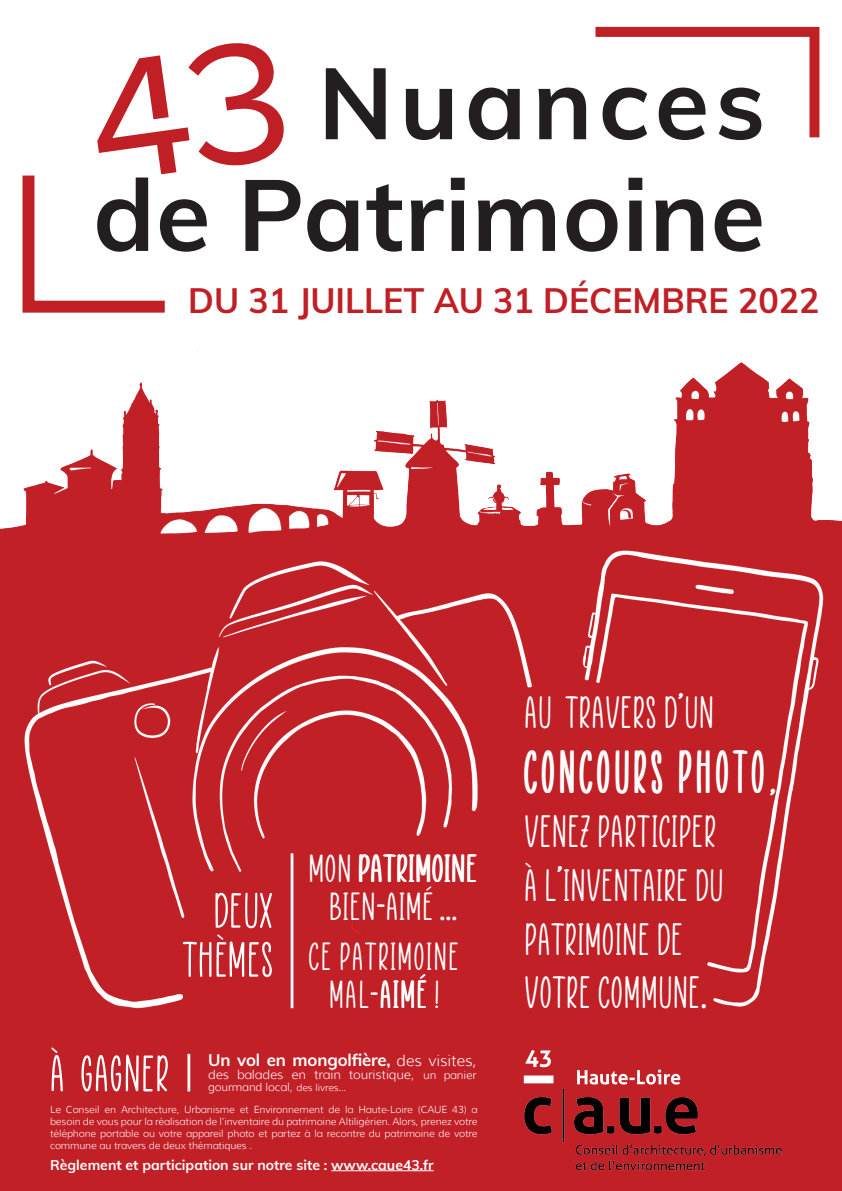
<style>
.page{position:relative;width:842px;height:1191px;background:#fff}
.page>*{position:absolute;margin:0;border:0;box-sizing:border-box;transform-origin:0 0}
.t1{font:700 99.7px/111.6px "Muli";letter-spacing:.01em;color:#231f20;text-align:right}
.t2{font:61.9px "Paper Flowers";letter-spacing:.08em;color:#fff;scale:.77 1}
.t3{font:52.5px "Paper Flowers";color:#fff;scale:.96 1}
.t4{font:50.6px "Paper Flowers";color:#fff}
.t5{font:50.5px/49px "Paper Flowers";color:#fff;text-align:right}
.t6{font:46.3px/53.8px "Paper Flowers";color:#fff}
.t7{font:40px/38px "Paper Flowers";color:#fff;text-align:center;scale:1.07 1}
.t8{font:40px/37.9px "Paper Flowers";letter-spacing:.02em;color:#fff;text-align:center}
.t9{font:700 35.2px "Muli";color:#c02025;scale:.96 1}
.t10{font:700 16.8px "Muli";letter-spacing:-.01em;color:#fff}
.t11{font:700 14px "Muli";color:#fff}
.t12{font:300 12.6px "Muli";letter-spacing:-.01em;color:#fff}
.t13{font:300 11.2px "Muli";letter-spacing:-.01em;color:#fff}
.t14{font:300 10px/12px "Muli";letter-spacing:-.01em;color:#fff;text-align:justify}
.s1{font-weight:300;font-size:15.4px}
.s2{font-size:11.2px}
.s3{font-size:9.8px}
</style>
<div class="page">
<img style="left:0;top:350px;width:842px;height:841px">
<svg style="left:595px;top:26px;width:225px;height:112px"></svg>
<img style="left:523px;top:1050px;width:258px;height:124px">
<div style="left:20px;top:556px;width:520px;height:460px;background:#c22027"></div>
<hr style="left:331px;top:1170px;width:103px;height:1px;background:#fff">
<img style="left:579px;top:548px;width:245px;height:470px">
<hr style="left:291px;top:853px;width:2px;height:155px;background:#fff">
<hr style="left:187px;top:1053px;width:3px;height:38px;background:#fff">
<svg style="left:22px;top:175px;width:143px;height:138px"></svg>
<h1 class="t1" style="left:93px;top:43px;width:673px">Nuances<br>de Patrimoine</h1>
<h3 class="t9" style="left:188px;top:274px;width:659px">DU 31 JUILLET AU 31 DÉCEMBRE 2022</h3>
<h3 class="t6" style="left:524px;top:686px;width:192px">AU TRAVERS D’UN</h3>
<h3 class="t5" style="left:182px;top:886px;width:93px">DEUX<br>THÈMES</h3>
<h3 class="t7" style="left:308px;top:849px;width:160px">MONPATRIMOINE<br>BIEN-AIMÉ ...</h3>
<h3 class="t8" style="left:309px;top:938px;width:152px">CE PATRIMOINE<br>MAL-AIMÉ !</h3>
<h3 class="t7" style="left:395px;top:849px;width:53px">R I</h3>
<h3 class="t3" style="left:50px;top:1046px;width:126px">À GAGNER</h3>
<h3 class="t10" style="left:208px;top:1047px;width:270px">Un vol en mongolfière, <span class="s1">des visites,</span></h3>
<p class="t12" style="left:208px;top:1066px;width:270px">des balades en train touristique, <span class="s2">un panier</span></p>
<p class="t13" style="left:208px;top:1080px;width:140px">gourmand local, <span class="s3">des livres...</span></p>
<p class="t14" style="left:50px;top:1103px;width:429px">Le Conseil en Architecture, Urbanisme et Environnement de la Haute-Loire (CAUE 43) a besoin de vous pour la réalisation de l’inventaire du patrimoine Altiligérien. Alors, prenez votre téléphone portable ou votre appareil photo et partez à la recontre du patrimoine de votre commune au travers de deux thématiques .</p>
<h3 class="t11" style="left:50px;top:1154px;width:385px">Règlement et participation sur notre site : www.caue43.fr</h3>
<h2 class="t2" style="left:525px;top:740px;width:314px">CONCOURS PHOTO</h2>
<h3 class="t4" style="left:769px;top:750px;width:9px">,</h3>
<h3 class="t6" style="left:524px;top:804px;width:201px">VENEZ PARTICIPER<br>À L’INVENTAIRE DU<br>PATRIMOINE DE<br>VOTRE COMMUNE.</h3>
</div>
